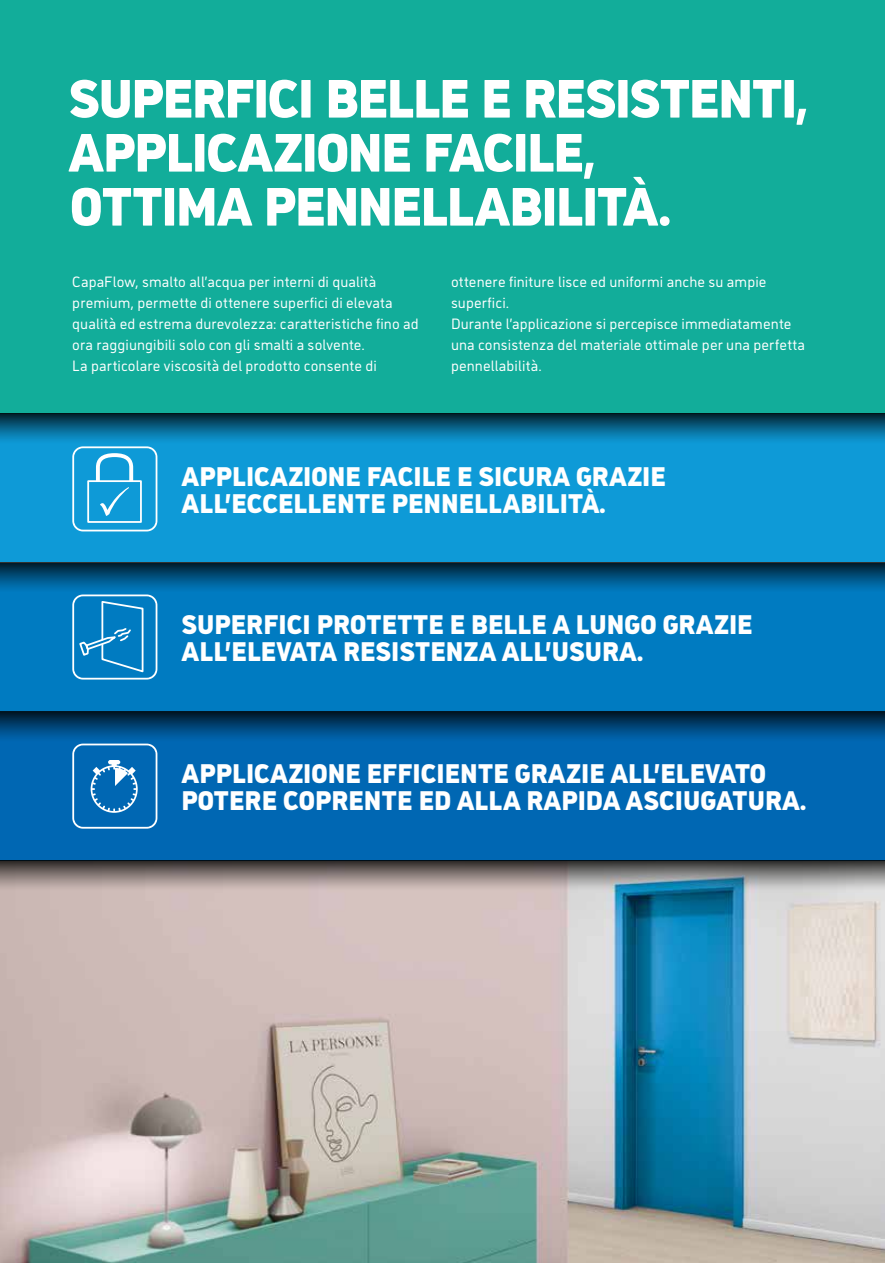
<style>
.page{position:relative;width:885px;height:1263px;background:#fff}
.page>*{position:absolute;margin:0;border:0;box-sizing:border-box;transform-origin:0 0}
.t1{font:900 54px/54px "CAP Elephant";letter-spacing:-.03em;color:#fff}
.t2{font:900 27px/27px "CAP Elephant";color:#fff}
.t3{font:15px/21px "CAP Elephant";letter-spacing:.01em;color:#fff}
</style>
<div class="page">
<div style="left:0;top:0;width:884px;height:414px;background:#12ad9a"></div>
<img style="left:0;top:891px;width:884px;height:372px">
<div style="left:0;top:414px;width:884px;height:148px;background:#0e9ad7"></div>
<div style="left:0;top:414px;width:884px;height:30px;background:linear-gradient(to bottom,#032838,#0e9edd)"></div>
<div style="left:0;top:563px;width:884px;height:149px;background:#007bc1"></div>
<svg style="left:0;top:562px;width:884px;height:27px;background:#014972"></svg>
<div style="left:0;top:712px;width:884px;height:148px;background:#0067b3"></div>
<div style="left:0;top:712px;width:884px;height:30px;background:linear-gradient(to bottom,#001a2d,#0069b7)"></div>
<svg style="left:0;top:860px;width:884px;height:31px;background:#7e7c7c"></svg>
<svg style="left:72px;top:744px;width:85px;height:85px"></svg>
<svg style="left:72px;top:446px;width:85px;height:85px"></svg>
<svg style="left:72px;top:594px;width:85px;height:85px"></svg>
<hr style="left:884px;top:455px;width:1px;height:30px;background:#1a1a18">
<h1 class="t1" style="left:68px;top:72px;width:741px">SUPERFICI BELLE E RESISTENTI,<br>APPLICAZIONE FACILE,<br>OTTIMA PENNELLABILITÀ.</h1>
<p class="t3" style="left:72px;top:271px;width:348px">CapaFlow, smalto all’acqua per interni di qualità premium, permette di ottenere superfici di elevata qualità ed estrema durevolezza: caratteristiche fino ad ora raggiungibili solo con gli smalti a solvente.<br>La particolare viscosità del prodotto consente di</p>
<p class="t3" style="left:451px;top:271px;width:355px">ottenere finiture lisce ed uniformi anche su ampie superfici.<br>Durante l’applicazione si percepisce immediatamente una consistenza del materiale ottimale per una perfetta pennellabilità.</p>
<h2 class="t2" style="left:181px;top:463px;width:486px">APPLICAZIONE FACILE E SICURA GRAZIE<br>ALL’ECCELLENTE PENNELLABILITÀ.</h2>
<h2 class="t2" style="left:181px;top:611px;width:572px">SUPERFICI PROTETTE E BELLE A LUNGO GRAZIE<br>ALL’ELEVATA RESISTENZA ALL’USURA.</h2>
<h2 class="t2" style="left:181px;top:760px;width:626px">APPLICAZIONE EFFICIENTE GRAZIE ALL’ELEVATO<br>POTERE COPRENTE ED ALLA RAPIDA ASCIUGATURA.</h2>
</div>
